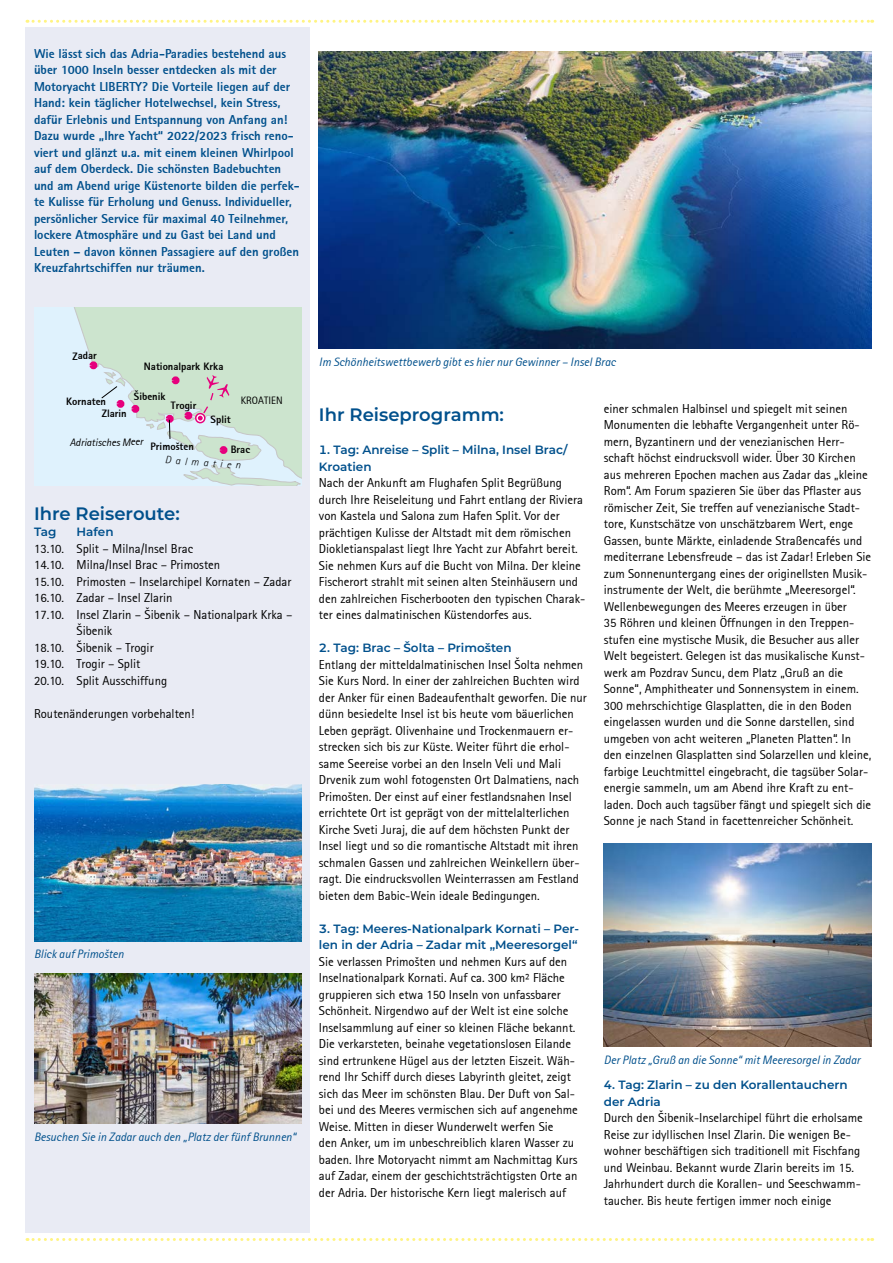
<style>
.page{position:relative;width:893px;height:1263px;background:#fff}
.page>*{position:absolute;margin:0;border:0;box-sizing:border-box;transform-origin:0 0}
.t1{font:600 18px "Montserrat";color:#00508c}
.t2{font:12.75px/16.5px "Rotis Sans Serif";color:#000}
.t3{font:800 12.75px/16.5px "Rotis Sans Serif";color:#00508c}
.t4{font:600 12px/16.5px "Montserrat";color:#00508c}
.t5{font:italic 12px "Rotis Sans Serif";color:#00508c}
.t6{font:800 10.5px/12px "Rotis Sans Serif";color:#000}
.t7{font:italic 10.5px "Rotis Sans Serif";color:#000}
.t8{font:italic 300 10.5px "Rotis Sans Serif";color:#000}
.t9{font:10.5px "Rotis Sans Serif";letter-spacing:-.01em;color:#000}
</style>
<div class="page">
<div style="left:26px;top:28px;width:284px;height:1205px;background:#e9ebf4"></div>
<svg style="left:27px;top:20px;width:846px;height:3px"></svg>
<svg style="left:27px;top:1238px;width:846px;height:3px"></svg>
<div style="left:34px;top:307px;width:268px;height:179px;background:#dff2fd"></div>
<svg style="left:74px;top:307px;width:228px;height:179px"></svg>
<img style="left:319px;top:51px;width:553px;height:298px">
<img style="left:34px;top:784px;width:268px;height:157px">
<img style="left:34px;top:974px;width:268px;height:150px">
<img style="left:604px;top:844px;width:268px;height:203px">
<p class="t3" style="left:34px;top:45px;width:267px">Wie lässt sich das Adria-Paradies bestehend aus über 1000 Inseln besser entdecken als mit der Motoryacht LIBERTY? Die Vorteile liegen auf der Hand: kein täglicher Hotelwechsel, kein Stress, dafür Erlebnis und Entspannung von Anfang an!<br>Dazu wurde „Ihre Yacht“ 2022/2023 frisch reno&shy;viert und glänzt u.a. mit einem kleinen Whirlpool auf dem Oberdeck. Die schönsten Badebuchten und am Abend urige Küstenorte bilden die perfek&shy;te Kulisse für Erholung und Genuss. Individueller, persönlicher Service für maximal 40 Teilnehmer, lockere Atmosphäre und zu Gast bei Land und Leuten – davon können Passagiere auf den großen Kreuzfahrtschiffen nur träumen.</p>
<p class="t6" style="left:72px;top:350px;width:26px">Zadar</p>
<p class="t6" style="left:144px;top:360px;width:81px">Nationalpark Krka</p>
<p class="t5" style="left:319px;top:354px;width:298px">Im Schönheitswettbewerb gibt es hier nur Gewinner – Insel Brac</p>
<p class="t6" style="left:134px;top:390px;width:33px">Šibenik</p>
<p class="t9" style="left:241px;top:394px;width:43px">KROATIEN</p>
<p class="t6" style="left:102px;top:396px;width:27px;text-indent:-36px">Kornaten<br>Zlarin</p>
<p class="t6" style="left:171px;top:399px;width:27px">Trogir</p>
<p class="t6" style="left:211px;top:413px;width:22px">Split</p>
<p class="t8" style="left:166px;top:454px;width:77px;rotate:4deg">Dalmatien</p>
<p class="t7" style="left:70px;top:436px;width:75px">Adriatisches Meer</p>
<p class="t6" style="left:151px;top:440px;width:45px">Primošten</p>
<p class="t6" style="left:231px;top:444px;width:21px">Brac</p>
<h1 class="t1" style="left:34px;top:501px;width:147px">Ihre Reiseroute:</h1>
<p class="t4" style="left:34px;top:523px;width:24px">Tag</p>
<p class="t4" style="left:77px;top:523px;width:39px">Hafen</p>
<p class="t2" style="left:34px;top:540px;width:161px">13.10. Split – Milna/Insel Brac</p>
<p class="t2" style="left:34px;top:557px;width:188px">14.10. Milna/Insel Brac – Primosten</p>
<p class="t2" style="left:34px;top:573px;width:259px">15.10. Primosten – Inselarchipel Kornaten – Zadar</p>
<p class="t2" style="left:34px;top:590px;width:140px">16.10. Zadar – Insel Zlarin</p>
<p class="t2" style="left:34px;top:606px;width:260px">17.10. Insel Zlarin – Šibenik – Nationalpark Krka –</p>
<p class="t2" style="left:77px;top:623px;width:37px">Šibenik</p>
<p class="t2" style="left:34px;top:639px;width:121px">18.10. Šibenik – Trogir</p>
<p class="t2" style="left:34px;top:656px;width:108px">19.10. Trogir – Split</p>
<p class="t2" style="left:34px;top:672px;width:135px">20.10. Split Ausschiffung</p>
<p class="t2" style="left:34px;top:705px;width:162px">Routenänderungen vorbehalten!</p>
<p class="t5" style="left:34px;top:947px;width:91px">Blick auf Primošten</p>
<p class="t5" style="left:34px;top:1129px;width:264px">Besuchen Sie in Zadar auch den „Platz der fünf Brunnen“</p>
<h1 class="t1" style="left:319px;top:402px;width:187px">Ihr Reiseprogramm:</h1>
<p class="t4" style="left:319px;top:441px;width:250px">1. Tag: Anreise – Split – Milna, Insel Brac/<br>Kroatien</p>
<p class="t2" style="left:319px;top:475px;width:268px">Nach der Ankunft am Flughafen Split Begrüßung durch Ihre Reiseleitung und Fahrt entlang der Riviera von Kastela und Salona zum Hafen Split. Vor der prächtigen Kulisse der Altstadt mit dem römischen Diokletianspalast liegt Ihre Yacht zur Abfahrt bereit.<br>Sie nehmen Kurs auf die Bucht von Milna. Der kleine Fischerort strahlt mit seinen alten Steinhäusern und den zahlreichen Fischerbooten den typischen Charak&shy;ter eines dalmatinischen Küstendorfes aus.</p>
<p class="t4" style="left:319px;top:639px;width:194px">2. Tag: Brac – Šolta – Primošten</p>
<p class="t2" style="left:319px;top:656px;width:269px">Entlang der mitteldalmatinischen Insel Šolta nehmen Sie Kurs Nord. In einer der zahlreichen Buchten wird der Anker für einen Badeaufenthalt geworfen. Die nur dünn besiedelte Insel ist bis heute vom bäuerlichen Leben geprägt. Olivenhaine und Trockenmauern er&shy;strecken sich bis zur Küste. Weiter führt die erhol&shy;same Seereise vorbei an den Inseln Veli und Mali Drvenik zum wohl fotogensten Ort Dalmatiens, nach Primošten. Der einst auf einer festlandsnahen Insel errichtete Ort ist geprägt von der mittelalterlichen Kirche Sveti Juraj, die auf dem höchsten Punkt der Insel liegt und so die romantische Altstadt mit ihren schmalen Gassen und zahlreichen Weinkellern über&shy;ragt. Die eindrucksvollen Weinterrassen am Festland bieten dem Babic-Wein ideale Bedingungen.</p>
<p class="t4" style="left:319px;top:920px;width:262px">3. Tag: Meeres-Nationalpark Kornati – Per&shy;len in der Adria – Zadar mit „Meeresorgel“</p>
<p class="t2" style="left:319px;top:953px;width:260px">Sie verlassen Primošten und nehmen Kurs auf den Inselnationalpark Kornati. Auf ca. 300 km² Fläche gruppieren sich etwa 150 Inseln von unfassbarer Schönheit. Nirgendwo auf der Welt ist eine solche Inselsammlung auf einer so kleinen Fläche bekannt.<br>Die verkarsteten, beinahe vegetationslosen Eilande sind ertrunkene Hügel aus der letzten Eiszeit. Wäh&shy;rend Ihr Schiff durch dieses Labyrinth gleitet, zeigt sich das Meer im schönsten Blau. Der Duft von Sal&shy;bei und des Meeres vermischen sich auf angenehme Weise. Mitten in dieser Wunderwelt werfen Sie<br>den Anker, um im unbeschreiblich klaren Wasser zu baden. Ihre Motoryacht nimmt am Nachmittag Kurs auf Zadar, einem der geschichtsträchtigsten Orte an der Adria. Der historische Kern liegt malerisch auf</p>
<p class="t2" style="left:604px;top:400px;width:269px">einer schmalen Halbinsel und spiegelt mit seinen Monumenten die lebhafte Vergangenheit unter Rö&shy;mern, Byzantinern und der venezianischen Herr&shy;schaft höchst eindrucksvoll wider. Über 30 Kirchen aus mehreren Epochen machen aus Zadar das „kleine Rom“. Am Forum spazieren Sie über das Pflaster aus römischer Zeit, Sie treffen auf venezianische Stadt&shy;tore, Kunstschätze von unschätzbarem Wert, enge Gassen, bunte Märkte, einladende Straßencafés und mediterrane Lebensfreude – das ist Zadar! Erleben Sie zum Sonnenuntergang eines der originellsten Musik&shy;instrumente der Welt, die berühmte „Meeresorgel“.<br>Wellenbewegungen des Meeres erzeugen in über<br>35 Röhren und kleinen Öffnungen in den Treppen&shy;stufen eine mystische Musik, die Besucher aus aller Welt begeistert. Gelegen ist das musikalische Kunst&shy;werk am Pozdrav Suncu, dem Platz „Gruß an die Sonne“, Amphitheater und Sonnensystem in einem.<br>300 mehrschichtige Glasplatten, die in den Boden eingelassen wurden und die Sonne darstellen, sind umgeben von acht weiteren „Planeten Platten“. In den einzelnen Glasplatten sind Solarzellen und kleine, farbige Leuchtmittel eingebracht, die tagsüber Solar&shy;energie sammeln, um am Abend ihre Kraft zu ent&shy;laden. Doch auch tagsüber fängt und spiegelt sich die Sonne je nach Stand in facettenreicher Schönheit.</p>
<p class="t5" style="left:604px;top:1053px;width:258px">Der Platz „Gruß an die Sonne“ mit Meeresorgel in Zadar</p>
<p class="t4" style="left:604px;top:1076px;width:246px">4. Tag: Zlarin – zu den Korallentauchern der Adria</p>
<p class="t2" style="left:604px;top:1110px;width:260px">Durch den Šibenik-Inselarchipel führt die erholsame Reise zur idyllischen Insel Zlarin. Die wenigen Be&shy;wohner beschäftigen sich traditionell mit Fischfang und Weinbau. Bekannt wurde Zlarin bereits im 15.<br>Jahrhundert durch die Korallen- und Seeschwamm&shy;taucher. Bis heute fertigen immer noch einige</p>
</div>
